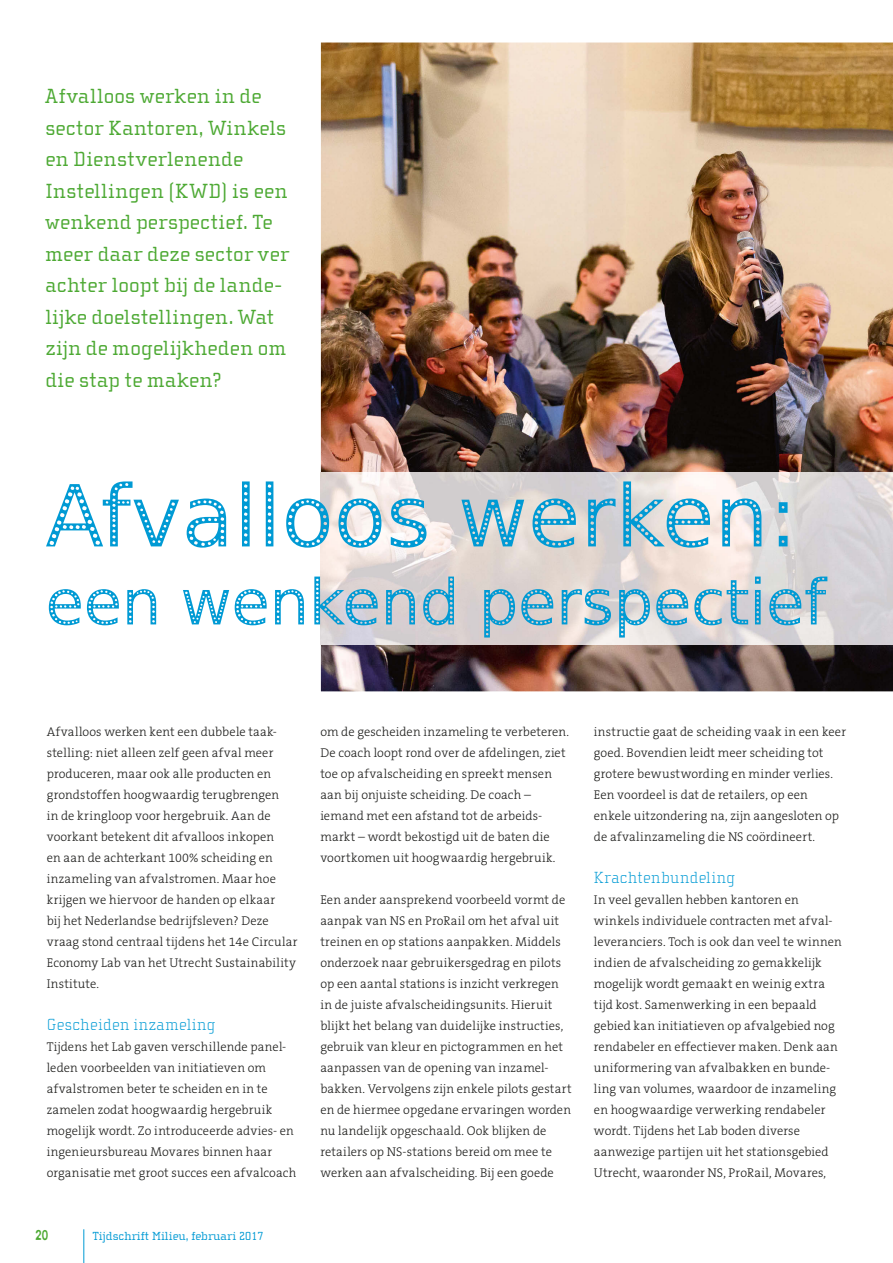
<style>
.page{position:relative;width:893px;height:1263px;background:#fff}
.page>*{position:absolute;margin:0;border:0;box-sizing:border-box;transform-origin:0 0}
.t1{font:85.5px "Spranq eco sans";color:#009ad4}
.t2{font:63px "Spranq eco sans";letter-spacing:-.01em;color:#009ad4}
.t3{font:21px/31.5px "Cholla Slab OT";letter-spacing:.015em;color:#4da933}
.t4{font:100 16.5px "Cholla Slab OT";letter-spacing:.02em;color:#009ad4}
.t5{font:100 13.5px "Washout";color:#4da933}
.t6{font:300 12.75px/21px "The Serif B3";letter-spacing:.01em;color:#1d1d1b}
.t7{font:12px "Cholla Slab OT";color:#009ad4}
</style>
<div class="page">
<hr style="left:83px;top:1229px;width:1px;height:34px;background:#009ad4">
<img style="left:321px;top:43px;width:572px;height:648px">
<img style="left:321px;top:473px;width:572px;height:172px">
<p class="t3" style="left:45px;top:81px;width:245px">Afvalloos werken in de sector Kantoren, Winkels en Dienstverlenende<br>Instellingen (KWD) is een wenkend perspectief. Te meer daar deze sector ver achter loopt bij de lande&shy;lijke doelstellingen. Wat zijn de mogelijkheden om die stap te maken?</p>
<h1 class="t1" style="left:45px;top:462px;width:754px">Afvalloos werken:</h1>
<h2 class="t2" style="left:45px;top:562px;width:782px">een wenkend perspectief</h2>
<p class="t6" style="left:47px;top:721px;width:252px">Afvalloos werken kent een dubbele taak&shy;stelling: niet alleen zelf geen afval meer produceren, maar ook alle producten en grondstoffen hoogwaardig terugbrengen<br>in de kringloop voor hergebruik. Aan de voorkant betekent dit afvalloos inkopen<br>en aan de achterkant 100% scheiding en inzameling van afvalstromen. Maar hoe krijgen we hiervoor de handen op elkaar<br>bij het Nederlandse bedrijfsleven? Deze vraag stond centraal tijdens het 14e Circular Economy Lab van het Utrecht Sustainability Institute.</p>
<p class="t4" style="left:47px;top:1015px;width:170px">Gescheiden inzameling</p>
<p class="t6" style="left:47px;top:1036px;width:251px">Tijdens het Lab gaven verschillende panel&shy;leden voorbeelden van initiatieven om afvalstromen beter te scheiden en in te zamelen zodat hoogwaardig hergebruik mogelijk wordt. Zo introduceerde advies- en ingenieursbureau Movares binnen haar organisatie met groot succes een afvalcoach</p>
<p class="t5" style="left:35px;top:1229px;width:15px">20</p>
<p class="t7" style="left:93px;top:1229px;width:172px">Tijdschrift Milieu, februari 2017</p>
<p class="t6" style="left:320px;top:721px;width:250px">om de gescheiden inzameling te verbeteren.<br>De coach loopt rond over de afdelingen, ziet toe op afvalscheiding en spreekt mensen aan bij onjuiste scheiding. De coach – iemand met een afstand tot de arbeids&shy;markt – wordt bekostigd uit de baten die voortkomen uit hoogwaardig hergebruik.</p>
<p class="t6" style="left:320px;top:889px;width:253px">Een ander aansprekend voorbeeld vormt de aanpak van NS en ProRail om het afval uit treinen en op stations aanpakken. Middels onderzoek naar gebruikersgedrag en pilots op een aantal stations is inzicht verkregen in de juiste afvalscheidingsunits. Hieruit blijkt het belang van duidelijke instructies, gebruik van kleur en pictogrammen en het aanpassen van de opening van inzamel&shy;bakken. Vervolgens zijn enkele pilots gestart en de hiermee opgedane ervaringen worden nu landelijk opgeschaald. Ook blijken de retailers op NS-stations bereid om mee te werken aan afvalscheiding. Bij een goede</p>
<p class="t6" style="left:594px;top:721px;width:254px">instructie gaat de scheiding vaak in een keer goed. Bovendien leidt meer scheiding tot grotere bewustwording en minder verlies.<br>Een voordeel is dat de retailers, op een enkele uitzondering na, zijn aangesloten op de afvalinzameling die NS coördineert.</p>
<p class="t4" style="left:594px;top:868px;width:143px">Krachtenbundeling</p>
<p class="t6" style="left:594px;top:889px;width:249px">In veel gevallen hebben kantoren en winkels individuele contracten met afval&shy;leveranciers. Toch is ook dan veel te winnen indien de afvalscheiding zo gemakkelijk mogelijk wordt gemaakt en weinig extra tijd kost. Samenwerking in een bepaald gebied kan initiatieven op afvalgebied nog rendabeler en effectiever maken. Denk aan uniformering van afvalbakken en bunde&shy;ling van volumes, waardoor de inzameling en hoogwaardige verwerking rendabeler wordt. Tijdens het Lab boden diverse aanwezige partijen uit het stationsgebied Utrecht, waaronder NS, ProRail, Movares,</p>
</div>
